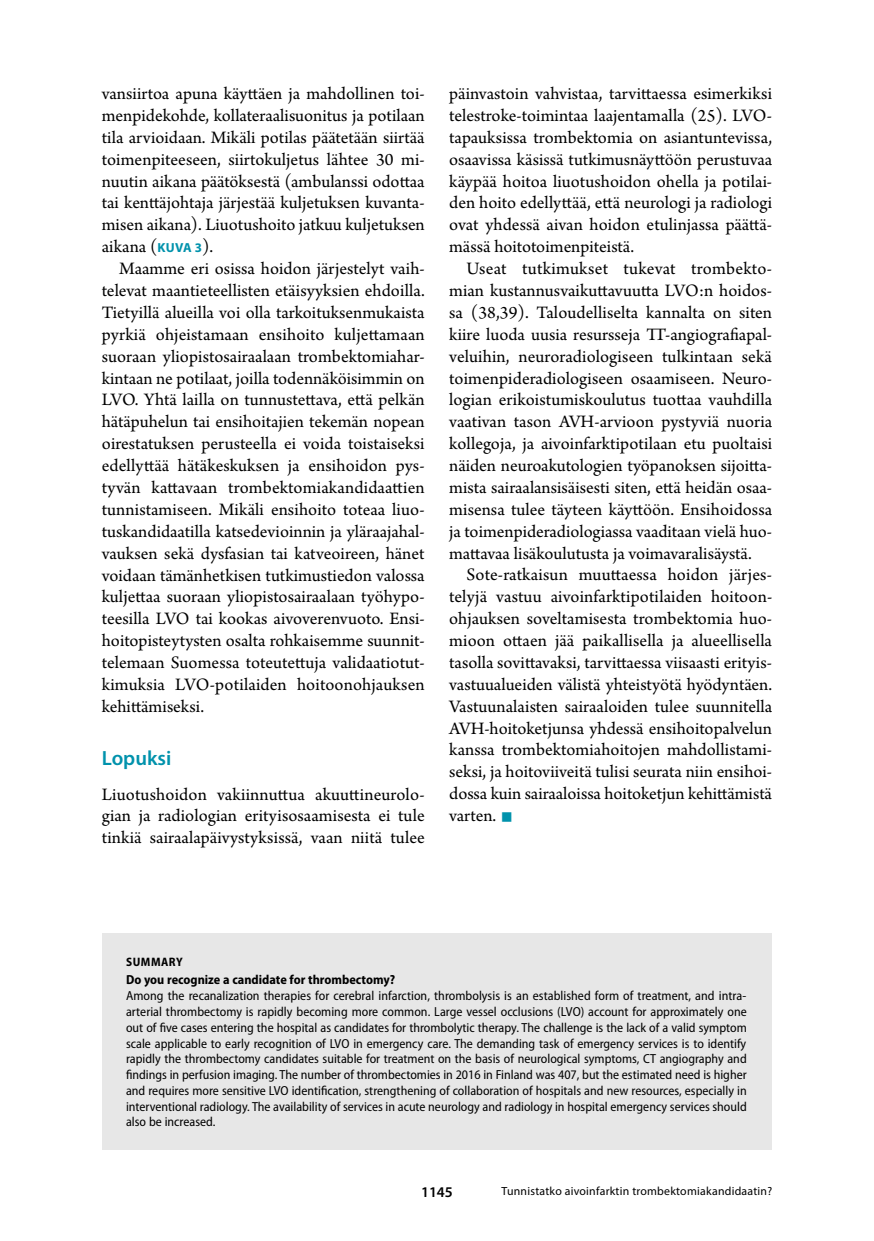
<style>
.page{position:relative;width:874px;height:1241px;background:#fff}
.page>*{position:absolute;margin:0;border:0;box-sizing:border-box;transform-origin:0 0}
.t1{font:42px "Arno Pro";color:#0092ac}
.t2{font:600 20.65px "Myriad Pro";color:#0092ac}
.t3{font:18.38px/21.9px "Arno Pro";color:#000;text-align:justify}
.t4{font:600 14.88px "Myriad Pro";color:#000}
.t5{font:semi-condensed 13.12px/15.8px "Myriad Pro";color:#000;text-align:justify}
.t6{font:700 semi-condensed 13.12px "Myriad Pro";color:#000}
.t7{font:700 semi-condensed 12.25px "Myriad Pro";letter-spacing:.04em;color:#000}
.t8{font:11.9px "Myriad Pro";letter-spacing:.02em;color:#000}
.s1{font-family:"Myriad Pro";font-weight:700;font-size:13.12px;color:#0092ac}
</style>
<div class="page">
<div style="left:102px;top:933px;width:669px;height:216px;background:#e7e7e7"></div>
<p class="t3" style="left:102px;top:84px;width:324px">vansiirtoa apuna käyttäen ja mahdollinen toi&shy;menpidekohde, kollateraalisuonitus ja potilaan tila arvioidaan. Mikäli potilas päätetään siirtää toimenpiteeseen, siirtokuljetus lähtee 30 mi&shy;nuutin aikana päätöksestä (ambulanssi odottaa tai kenttäjohtaja järjestää kuljetuksen kuvanta&shy;misen aikana). Liuotushoito jatkuu kuljetuksen aikana (<span class="s1">KUVA 3</span>).</p>
<p class="t3" style="left:102px;top:259px;width:324px;text-indent:17px">Maamme eri osissa hoidon järjestelyt vaih&shy;televat maantieteellisten etäisyyksien ehdoilla.<br>Tietyillä alueilla voi olla tarkoituksenmukaista pyrkiä ohjeistamaan ensihoito kuljettamaan suoraan yliopistosairaalaan trombektomiahar&shy;kintaan ne potilaat, joilla todennäköisimmin on LVO. Yhtä lailla on tunnustettava, että pelkän hätäpuhelun tai ensihoitajien tekemän nopean oirestatuksen perusteella ei voida toistaiseksi edellyttää hätäkeskuksen ja ensihoidon pys&shy;tyvän kattavaan trombektomiakandidaattien tunnistamiseen. Mikäli ensihoito toteaa liuo&shy;tuskandidaatilla katsedevioinnin ja yläraajahal&shy;vauksen sekä dysfasian tai katveoireen, hänet voidaan tämänhetkisen tutkimustiedon valossa kuljettaa suoraan yliopistosairaalaan työhypo&shy;teesilla LVO tai kookas aivoverenvuoto. Ensi&shy;hoitopisteytysten osalta rohkaisemme suunnit&shy;telemaan Suomessa toteutettuja validaatiotut&shy;kimuksia LVO-potilaiden hoitoonohjauksen kehittämiseksi.</p>
<p class="t2" style="left:102px;top:744px;width:71px">Lopuksi</p>
<p class="t3" style="left:102px;top:784px;width:324px">Liuotushoidon vakiinnuttua akuuttineurolo&shy;gian ja radiologian erityisosaamisesta ei tule tinkiä sairaalapäivystyksissä, vaan niitä tulee</p>
<p class="t3" style="left:449px;top:84px;width:324px">päinvastoin vahvistaa, tarvittaessa esimerkiksi telestroke-toimintaa laajentamalla (25). LVO&shy;tapauksissa trombektomia on asiantuntevissa, osaavissa käsissä tutkimusnäyttöön perustuvaa käypää hoitoa liuotushoidon ohella ja potilai&shy;den hoito edellyttää, että neurologi ja radiologi ovat yhdessä aivan hoidon etulinjassa päättä&shy;mässä hoitotoimenpiteistä.</p>
<p class="t3" style="left:449px;top:258px;width:324px;text-indent:17px">Useat tutkimukset tukevat trombekto&shy;mian kustannusvaikuttavuutta LVO:n hoidos&shy;sa (38,39). Taloudelliselta kannalta on siten kiire luoda uusia resursseja TT-angiografiapal&shy;veluihin, neuroradiologiseen tulkintaan sekä toimenpideradiologiseen osaamiseen. Neuro&shy;logian erikoistumiskoulutus tuottaa vauhdilla vaativan tason AVH-arvioon pystyviä nuoria kollegoja, ja aivoinfarktipotilaan etu puoltaisi näiden neuroakutologien työpanoksen sijoitta&shy;mista sairaalansisäisesti siten, että heidän osaa&shy;misensa tulee täyteen käyttöön. Ensihoidossa ja toimenpideradiologiassa vaaditaan vielä huo&shy;mattavaa lisäkoulutusta ja voimavaralisäystä.</p>
<p class="t3" style="left:449px;top:565px;width:324px;text-indent:17px">Sote-ratkaisun muuttaessa hoidon järjes&shy;telyjä vastuu aivoinfarktipotilaiden hoitoon&shy;ohjauksen soveltamisesta trombektomia huo&shy;mioon ottaen jää paikallisella ja alueellisella tasolla sovittavaksi, tarvittaessa viisaasti erityis&shy;vastuualueiden välistä yhteistyötä hyödyntäen.<br>Vastuunalaisten sairaaloiden tulee suunnitella AVH-hoitoketjunsa yhdessä ensihoitopalvelun kanssa trombektomiahoitojen mahdollistami&shy;seksi, ja hoitoviiveitä tulisi seurata niin ensihoi&shy;dossa kuin sairaaloissa hoitoketjun kehittämistä varten.</p>
<h1 class="t1" style="left:500px;top:790px;width:15px">■</h1>
<p class="t7" style="left:126px;top:954px;width:58px">SUMMARY</p>
<p class="t6" style="left:126px;top:971px;width:270px">Do you recognize a candidate for thrombectomy?</p>
<p class="t5" style="left:126px;top:987px;width:622px">Among the recanalization therapies for cerebral infarction, thrombolysis is an established form of treatment, and intra&shy;arterial thrombectomy is rapidly becoming more common. Large vessel occlusions (LVO) account for approximately one out of five cases entering the hospital as candidates for thrombolytic therapy. The challenge is the lack of a valid symptom scale applicable to early recognition of LVO in emergency care. The demanding task of emergency services is to identify rapidly the thrombectomy candidates suitable for treatment on the basis of neurological symptoms, CT angiography and findings in perfusion imaging. The number of thrombectomies in 2016 in Finland was 407, but the estimated need is higher and requires more sensitive LVO identification, strengthening of collaboration of hospitals and new resources, especially in interventional radiology. The availability of services in acute neurology and radiology in hospital emergency services should also be increased.</p>
<p class="t4" style="left:421px;top:1182px;width:33px">1145</p>
<p class="t8" style="left:501px;top:1183px;width:272px">Tunnistatko aivoinfarktin trombektomiakandidaatin?</p>
</div>
